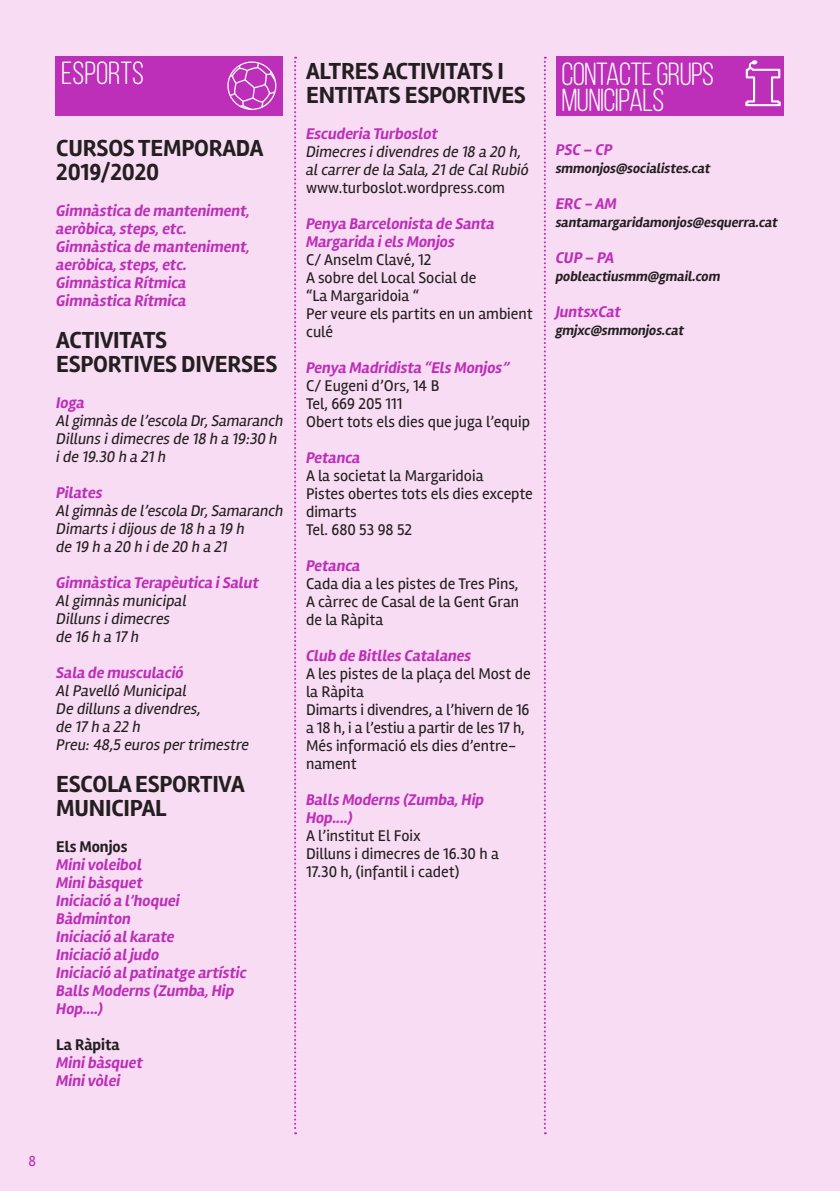
<style>
.page{position:relative;width:840px;height:1191px;background:#fff}
.page>*{position:absolute;margin:0;border:0;box-sizing:border-box;transform-origin:0 0}
.Titol{font:32px "Clutch Sans";letter-spacing:-.02em;color:#fff}
.Titol-2{font:32px "Clutch Sans";color:#fff}
.t1{font:700 24px/24px "Rambla";letter-spacing:-.01em;color:#231f20}
.t2{font:italic 700 16px/18px "Rambla";color:#bd2fb9}
.t3{font:16px/18px "Rambla";color:#231f20}
.t4{font:italic 16px/18px "Rambla";color:#231f20}
.t5{font:700 16px "Rambla";color:#231f20}
.t6{font:15px "Rambla";color:#bd2fb9}
.t7{font:italic 700 14px "Rambla";color:#231f20}
</style>
<div class="page">
<div style="left:0;top:0;width:839px;height:1191px;background:#f8dcf3"></div>
<svg style="left:294px;top:57px;width:2px;height:1077px"></svg>
<svg style="left:543px;top:57px;width:2px;height:1077px"></svg>
<div style="left:56px;top:56px;width:226px;height:59px;background:#bd2fb9"></div>
<svg style="left:227px;top:61px;width:49px;height:49px"></svg>
<div style="left:556px;top:57px;width:226px;height:59px;background:#bd2fb9"></div>
<svg style="left:745px;top:60px;width:35px;height:46px"></svg>
<p class="Titol-2" style="left:61px;top:56px;width:84px">ESPORTS</p>
<p class="t1" style="left:56px;top:136px;width:208px">CURSOS TEMPORADA<br>2019/2020</p>
<p class="t2" style="left:56px;top:202px;width:195px">Gimnàstica de manteniment, aeròbica, steps, etc.</p>
<p class="t2" style="left:56px;top:238px;width:195px">Gimnàstica de manteniment, aeròbica, steps, etc.</p>
<p class="t2" style="left:56px;top:274px;width:131px">Gimnàstica Rítmica</p>
<p class="t2" style="left:56px;top:292px;width:131px">Gimnàstica Rítmica</p>
<p class="t1" style="left:56px;top:328px;width:112px">ACTIVITATS</p>
<p class="t1" style="left:56px;top:352px;width:222px">ESPORTIVES DIVERSES</p>
<p class="t2" style="left:56px;top:394px;width:30px">Ioga</p>
<p class="t4" style="left:56px;top:411px;width:228px">Al gimnàs de l’escola Dr, Samaranch</p>
<p class="t4" style="left:56px;top:429px;width:222px">Dilluns i dimecres de 18 h a 19:30 h</p>
<p class="t4" style="left:56px;top:447px;width:111px">i de 19.30 h a 21 h</p>
<p class="t2" style="left:56px;top:484px;width:48px">Pilates</p>
<p class="t4" style="left:56px;top:501px;width:228px">Al gimnàs de l’escola Dr, Samaranch</p>
<p class="t4" style="left:56px;top:519px;width:190px">Dimarts i dijous de 18 h a 19 h</p>
<p class="t4" style="left:56px;top:537px;width:173px">de 19 h a 20 h i de 20 h a 21</p>
<p class="t2" style="left:56px;top:574px;width:204px">Gimnàstica Terapèutica i Salut</p>
<p class="t4" style="left:56px;top:591px;width:132px">Al gimnàs municipal</p>
<p class="t4" style="left:56px;top:609px;width:115px">Dilluns i dimecres</p>
<p class="t4" style="left:56px;top:627px;width:84px">de 16 h a 17 h</p>
<p class="t2" style="left:56px;top:664px;width:129px">Sala de musculació</p>
<p class="t4" style="left:56px;top:681px;width:132px">Al Pavelló Municipal</p>
<p class="t4" style="left:56px;top:699px;width:146px">De dilluns a divendres,</p>
<p class="t4" style="left:56px;top:717px;width:86px">de 17 h a 22 h</p>
<p class="t4" style="left:56px;top:735px;width:194px">Preu: 48,5 euros per trimestre</p>
<p class="t1" style="left:56px;top:772px;width:190px">ESCOLA ESPORTIVA<br>MUNICIPAL</p>
<p class="t5" style="left:56px;top:837px;width:73px">Els Monjos</p>
<p class="t2" style="left:56px;top:856px;width:87px">Mini voleibol</p>
<p class="t2" style="left:56px;top:874px;width:88px">Mini bàsquet</p>
<p class="t2" style="left:56px;top:892px;width:125px">Iniciació a l’hoquei</p>
<p class="t2" style="left:56px;top:910px;width:76px">Bàdminton</p>
<p class="t2" style="left:56px;top:928px;width:120px">Iniciació al karate</p>
<p class="t2" style="left:56px;top:946px;width:104px">Iniciació al judo</p>
<p class="t2" style="left:56px;top:964px;width:192px">Iniciació al patinatge artístic</p>
<p class="t2" style="left:56px;top:982px;width:179px">Balls Moderns (Zumba, Hip<br>Hop....)</p>
<p class="t5" style="left:56px;top:1035px;width:65px">La Ràpita</p>
<p class="t2" style="left:56px;top:1054px;width:88px">Mini bàsquet</p>
<p class="t2" style="left:56px;top:1072px;width:65px">Mini vòlei</p>
<p class="t1" style="left:306px;top:59px;width:221px">ALTRES ACTIVITATS I<br>ENTITATS ESPORTIVES</p>
<p class="t2" style="left:306px;top:125px;width:133px">Escuderia Turboslot</p>
<p class="t4" style="left:306px;top:143px;width:224px">Dimecres i divendres de 18 a 20 h, al carrer de la Sala, 21 de Cal Rubió</p>
<p class="t3" style="left:306px;top:179px;width:200px">www.turboslot.wordpress.com</p>
<p class="t2" style="left:306px;top:215px;width:190px">Penya Barcelonista de Santa<br>Margarida i els Monjos</p>
<p class="t3" style="left:306px;top:251px;width:127px">C/ Anselm Clavé, 12</p>
<p class="t3" style="left:306px;top:269px;width:172px">A sobre del Local Social de</p>
<p class="t3" style="left:306px;top:287px;width:114px">“La Margaridoia “</p>
<p class="t3" style="left:306px;top:305px;width:228px">Per veure els partits en un ambient culé</p>
<p class="t2" style="left:306px;top:359px;width:205px">Penya Madridista “Els Monjos”</p>
<p class="t3" style="left:306px;top:377px;width:135px">C/ Eugeni d’Ors, 14 B</p>
<p class="t3" style="left:306px;top:395px;width:98px">Tel, 669 205 111</p>
<p class="t3" style="left:306px;top:413px;width:225px">Obert tots els dies que juga l’equip</p>
<p class="t2" style="left:306px;top:449px;width:56px">Petanca</p>
<p class="t3" style="left:306px;top:467px;width:179px">A la societat la Margaridoia</p>
<p class="t3" style="left:306px;top:485px;width:228px">Pistes obertes tots els dies excepte dimarts</p>
<p class="t3" style="left:306px;top:521px;width:108px">Tel. 680 53 98 52</p>
<p class="t2" style="left:306px;top:557px;width:56px">Petanca</p>
<p class="t3" style="left:306px;top:575px;width:214px">Cada dia a les pistes de Tres Pins,</p>
<p class="t3" style="left:306px;top:593px;width:214px">A càrrec de Casal de la Gent Gran de la Ràpita</p>
<p class="t2" style="left:306px;top:647px;width:167px">Club de Bitlles Catalanes</p>
<p class="t3" style="left:306px;top:665px;width:226px">A les pistes de la plaça del Most de la Ràpita</p>
<p class="t3" style="left:306px;top:701px;width:225px">Dimarts i divendres, a l’hivern de 16 a 18 h, i a l’estiu a partir de les 17 h,</p>
<p class="t3" style="left:306px;top:737px;width:212px">Més informació els dies d’entre&shy;nament</p>
<p class="t2" style="left:306px;top:791px;width:179px">Balls Moderns (Zumba, Hip<br>Hop....)</p>
<p class="t3" style="left:306px;top:827px;width:116px">A l’institut El Foix</p>
<p class="t3" style="left:306px;top:845px;width:194px">Dilluns i dimecres de 16.30 h a<br>17.30 h, (infantil i cadet)</p>
<p class="Titol" style="left:561px;top:57px;width:154px">CONTACTE GRUPS</p>
<p class="Titol" style="left:561px;top:83px;width:104px">MUNICIPALS</p>
<p class="t2" style="left:555px;top:141px;width:58px">PSC – CP</p>
<p class="t7" style="left:555px;top:160px;width:156px">smmonjos@socialistes.cat</p>
<p class="t2" style="left:555px;top:195px;width:63px">ERC - AM</p>
<p class="t7" style="left:555px;top:214px;width:223px">santamargaridamonjos@esquerra.cat</p>
<p class="t2" style="left:555px;top:249px;width:60px">CUP – PA</p>
<p class="t7" style="left:555px;top:268px;width:166px">pobleactiusmm@gmail.com</p>
<p class="t2" style="left:555px;top:303px;width:67px">JuntsxCat</p>
<p class="t7" style="left:555px;top:322px;width:130px">gmjxc@smmonjos.cat</p>
<p class="t6" style="left:28px;top:1152px;width:9px">8</p>
</div>
